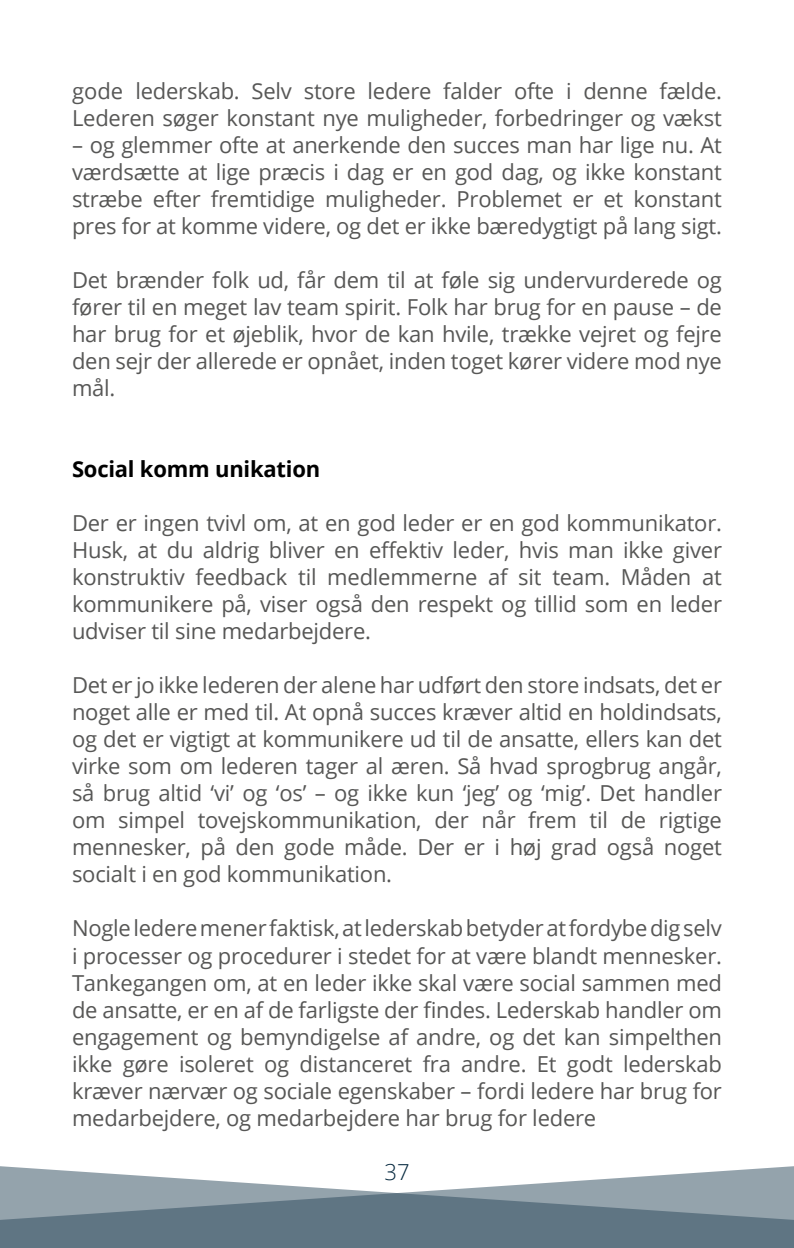
<style>
.page{position:relative;width:794px;height:1248px;background:#fff}
.page>*{position:absolute;margin:0;border:0;box-sizing:border-box;transform-origin:0 0}
.t1{font:22px/27px "Open Sans";letter-spacing:-.01em;color:#575756;text-align:justify}
.t2{font:700 22px "Open Sans";letter-spacing:-.01em;color:#000}
.t3{font:300 22px "Open Sans";color:#04273d}
</style>
<div class="page">
<svg style="left:0;top:1166px;width:794px;height:81px"></svg>
<p class="t1" style="left:72px;top:77px;width:651px">gode lederskab. Selv store ledere falder ofte i denne fælde.<br>Lederen søger konstant nye muligheder, forbedringer og vækst</p>
<p class="t1" style="left:72px;top:131px;width:651px">– og glemmer ofte at anerkende den succes man har lige nu. At værdsætte at lige præcis i dag er en god dag, og ikke konstant stræbe efter fremtidige muligheder. Problemet er et konstant pres for at komme videre, og det er ikke bæredygtigt på lang sigt.</p>
<p class="t1" style="left:72px;top:266px;width:651px">Det brænder folk ud, får dem til at føle sig undervurderede og fører til en meget lav team spirit. Folk har brug for en pause – de har brug for et øjeblik, hvor de kan hvile, trække vejret og fejre den sejr der allerede er opnået, inden toget kører videre mod nye mål.</p>
<p class="t2" style="left:72px;top:453px;width:250px">Social komm unikation</p>
<p class="t1" style="left:72px;top:509px;width:651px">Der er ingen tvivl om, at en god leder er en god kommunikator.<br>Husk, at du aldrig bliver en effektiv leder, hvis man ikke giver konstruktiv feedback til medlemmerne af sit team. Måden at kommunikere på, viser også den respekt og tillid som en leder udviser til sine medarbejdere.</p>
<p class="t1" style="left:72px;top:671px;width:651px">Det er jo ikke lederen der alene har udført den store indsats, det er noget alle er med til. At opnå succes kræver altid en holdindsats, og det er vigtigt at kommunikere ud til de ansatte, ellers kan det virke som om lederen tager al æren. Så hvad sprogbrug angår, så brug altid ‘vi’ og ‘os’ – og ikke kun ‘jeg’ og ‘mig’. Det handler om simpel tovejskommunikation, der når frem til de rigtige mennesker, på den gode måde. Der er i høj grad også noget socialt i en god kommunikation.</p>
<p class="t1" style="left:72px;top:914px;width:651px">Nogle ledere mener faktisk, at lederskab betyder at fordybe dig selv i processer og procedurer i stedet for at være blandt mennesker.<br>Tankegangen om, at en leder ikke skal være social sammen med de ansatte, er en af de farligste der findes. Lederskab handler om engagement og bemyndigelse af andre, og det kan simpelthen ikke gøre isoleret og distanceret fra andre. Et godt lederskab kræver nærvær og sociale egenskaber – fordi ledere har brug for medarbejdere, og medarbejdere har brug for ledere</p>
<p class="t3" style="left:384px;top:1156px;width:27px">37</p>
</div>
